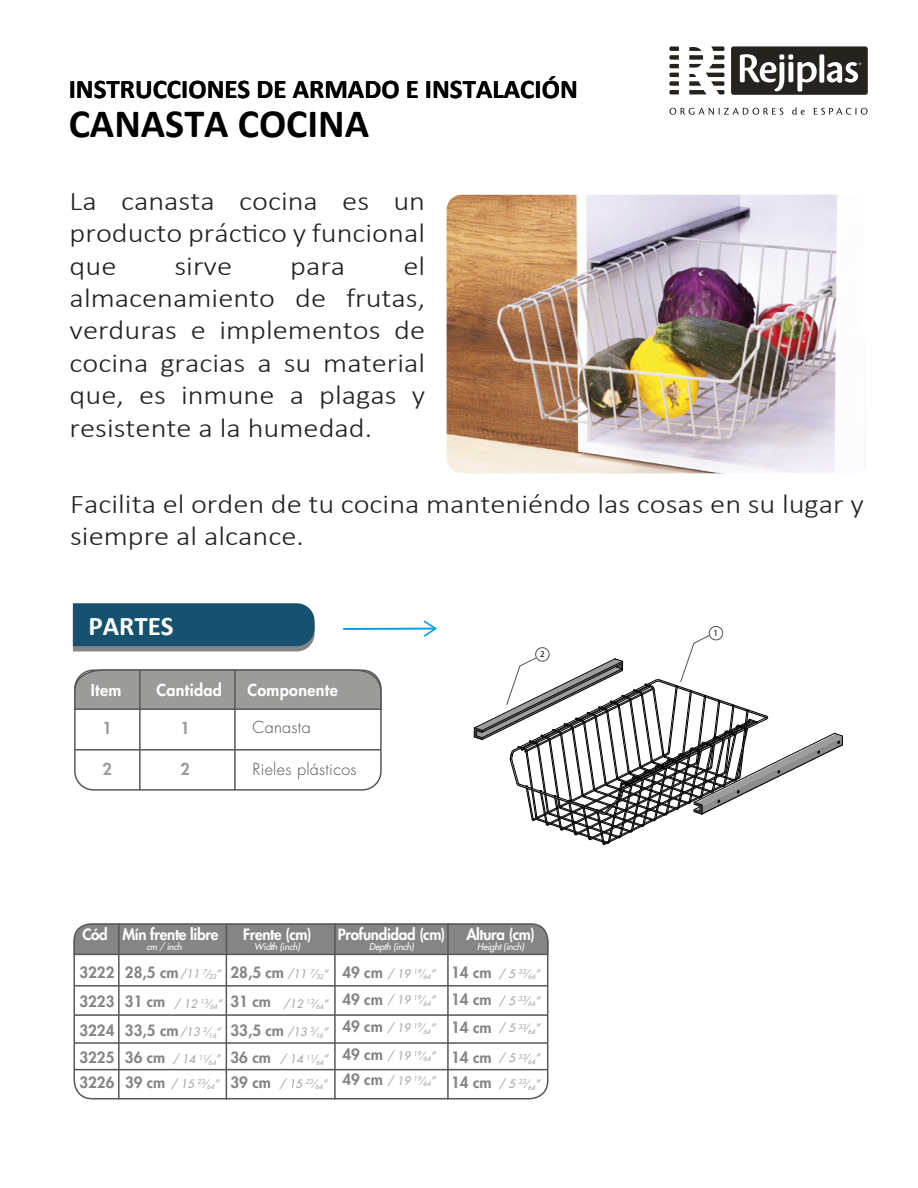
<style>
.page{position:relative;width:918px;height:1188px;background:#fff}
.page>*{position:absolute;margin:0;border:0;box-sizing:border-box;transform-origin:0 0}
.t1{font:700 40.2px "Calibri";color:#000}
.t2{font:300 27px/32.4px "Calibri";color:#222221;text-align:justify;scale:1.13 1}
.t3{font:700 27px "Calibri";color:#000}
.t4{font:700 27px "Calibri";color:#fff}
.t5{font:800 16.05px "Futura";letter-spacing:.02em;color:#fff}
.t6{font:300 16.05px "Futura";letter-spacing:.02em;color:#525252}
.t7{font:800 16.05px "Futura";color:#9b9b9a}
.t8{font:800 15.15px/28.3px "Futura";color:#858585}
.t9{font:800 15.15px "Futura";letter-spacing:-.02em;color:#fff}
.t10{font:italic 11.4px "Futura";color:#a5a5a5}
.t11{font:italic 9.15px "Futura";letter-spacing:-.02em;color:#fff}
.t12{font:9px "Myriad Pro";color:#000}
</style>
<div class="page">
<svg style="left:669px;top:47px;width:56px;height:47px"></svg>
<div style="left:731px;top:46px;width:137px;height:49px;background:#26221e;border-radius:2px"></div>
<svg style="left:740px;top:54px;width:121px;height:38px"></svg>
<svg style="left:670px;top:108px;width:113px;height:7px"></svg>
<svg style="left:792px;top:107px;width:13px;height:8px"></svg>
<svg style="left:814px;top:108px;width:54px;height:7px"></svg>
<hr style="left:343px;top:628px;width:92px;height:2px;background:#009fe5">
<svg style="left:424px;top:621px;width:12px;height:16px"></svg>
<svg style="left:73px;top:603px;width:242px;height:48px;background:#255973"></svg>
<div style="left:74px;top:669px;width:308px;height:122px;border:2px solid #585857;border-radius:19px"></div>
<svg style="left:74px;top:669px;width:308px;height:42px;background:#999998"></svg>
<hr style="left:75px;top:749px;width:306px;height:2px;background:#585857">
<hr style="left:234px;top:670px;width:2px;height:120px;background:#585857">
<hr style="left:139px;top:670px;width:2px;height:120px;background:#585857">
<img style="left:447px;top:195px;width:418px;height:278px">
<div style="left:74px;top:924px;width:474px;height:175px;border:2px solid #585857;border-radius:18px"></div>
<svg style="left:74px;top:923px;width:475px;height:33px;background:#858585"></svg>
<hr style="left:118px;top:924px;width:2px;height:176px;background:#585857">
<hr style="left:226px;top:924px;width:1px;height:176px;background:#585857">
<hr style="left:334px;top:924px;width:2px;height:176px;background:#585857">
<hr style="left:447px;top:924px;width:2px;height:176px;background:#585857">
<hr style="left:75px;top:985px;width:472px;height:2px;background:#585857">
<hr style="left:75px;top:1014px;width:473px;height:2px;background:#585857">
<hr style="left:75px;top:1042px;width:473px;height:2px;background:#585857">
<hr style="left:74px;top:1069px;width:473px;height:1px;background:#585857">
<svg style="left:474px;top:626px;width:369px;height:219px"></svg>
<p class="t3" style="left:69px;top:71px;width:511px">INSTRUCCIONES DE ARMADO E INSTALACIÓN</p>
<h1 class="t1" style="left:69px;top:98px;width:302px">CANASTA COCINA</h1>
<p class="t2" style="left:70px;top:183px;width:316px">La canasta cocina es un producto práctico y funcional que</p>
<p class="t2" style="left:70px;top:248px;width:316px;text-indent:334px">el almacenamiento de frutas, verduras e implementos de cocina gracias a su material que, es inmune a plagas y resistente a la humedad.</p>
<p class="t2" style="left:175px;top:248px;width:52px">sirve</p>
<p class="t2" style="left:290px;top:248px;width:50px">para</p>
<p class="t2" style="left:70px;top:486px;width:704px">Facilita el orden de tu cocina manteniéndo las cosas en su lugar y siempre al alcance.</p>
<p class="t4" style="left:89px;top:609px;width:87px">PARTES</p>
<p class="t5" style="left:91px;top:680px;width:32px">Item</p>
<p class="t5" style="left:156px;top:680px;width:67px">Cantidad</p>
<p class="t5" style="left:247px;top:680px;width:92px">Componente</p>
<p class="t6" style="left:253px;top:718px;width:60px">Canasta</p>
<p class="t6" style="left:253px;top:760px;width:106px">Rieles plásticos</p>
<p class="t7" style="left:103px;top:718px;width:11px">1</p>
<p class="t7" style="left:103px;top:759px;width:11px">2</p>
<p class="t7" style="left:181px;top:718px;width:11px">1</p>
<p class="t7" style="left:181px;top:759px;width:11px">2</p>
<p class="t12" style="left:540px;top:649px;width:6px">2</p>
<p class="t9" style="left:122px;top:925px;width:97px">Mín frente libre</p>
<p class="t9" style="left:243px;top:925px;width:70px">Frente (cm)</p>
<p class="t11" style="left:146px;top:941px;width:37px">cm / inch</p>
<p class="t11" style="left:254px;top:941px;width:47px">Width (inch)</p>
<p class="t9" style="left:338px;top:925px;width:109px">Profundidad (cm)</p>
<p class="t9" style="left:466px;top:925px;width:70px">Altura (cm)</p>
<p class="t11" style="left:369px;top:941px;width:46px">Depth (inch)</p>
<p class="t11" style="left:477px;top:941px;width:48px">Height (inch)</p>
<p class="t9" style="left:82px;top:925px;width:27px">Cód</p>
<p class="t8" style="left:79px;top:958px;width:37px;text-align:justify">3222<br>3223<br>3224<br>3225</p>
<p class="t10" style="left:180px;top:966px;width:43px">/11 <sup>7</sup>⁄<sub>32</sub>”</p>
<p class="t8" style="left:125px;top:958px;width:55px;line-height:29.1px">28,5 cm<br>31 cm</p>
<p class="t8" style="left:342px;top:958px;width:42px">49 cm</p>
<p class="t8" style="left:451px;top:958px;width:42px">14 cm</p>
<p class="t10" style="left:180px;top:1025px;width:43px">/13 <sup>3</sup>⁄<sub>16</sub>”</p>
<p class="t10" style="left:173px;top:1052px;width:50px">/ 14 <sup>11</sup>⁄<sub>64</sub>”</p>
<p class="t8" style="left:231px;top:959px;width:55px">28,5 cm</p>
<p class="t10" style="left:388px;top:966px;width:50px">/ 19 <sup>19</sup>⁄<sub>64</sub>”</p>
<p class="t10" style="left:499px;top:966px;width:43px">/ 5 <sup>33</sup>⁄<sub>64</sub>”</p>
<p class="t10" style="left:287px;top:966px;width:43px">/11 <sup>7</sup>⁄<sub>32</sub>”</p>
<p class="t8" style="left:342px;top:985px;width:42px;line-height:27.8px;text-align:justify">49 cm 49 cm 49 cm</p>
<p class="t8" style="left:451px;top:986px;width:42px;line-height:27.5px">14 cm<br>14 cm</p>
<p class="t8" style="left:451px;top:1043px;width:42px">14 cm</p>
<p class="t10" style="left:388px;top:993px;width:50px">/ 19 <sup>19</sup>⁄<sub>64</sub>”</p>
<p class="t10" style="left:388px;top:1021px;width:50px">/ 19 <sup>19</sup>⁄<sub>64</sub>”</p>
<p class="t10" style="left:388px;top:1048px;width:50px">/ 19 <sup>19</sup>⁄<sub>64</sub>”</p>
<p class="t10" style="left:499px;top:994px;width:43px">/ 5 <sup>33</sup>⁄<sub>64</sub>”</p>
<p class="t10" style="left:499px;top:1021px;width:43px">/ 5 <sup>33</sup>⁄<sub>64</sub>”</p>
<p class="t10" style="left:499px;top:1051px;width:43px">/ 5 <sup>33</sup>⁄<sub>64</sub>”</p>
<p class="t10" style="left:499px;top:1077px;width:43px">/ 5 <sup>33</sup>⁄<sub>64</sub>”</p>
<p class="t8" style="left:231px;top:988px;width:42px">31 cm</p>
<p class="t10" style="left:174px;top:996px;width:50px">/ 12 <sup>13</sup>⁄<sub>64</sub>”</p>
<p class="t10" style="left:284px;top:996px;width:46px">/12 <sup>13</sup>⁄<sub>64</sub>”</p>
<p class="t8" style="left:125px;top:1017px;width:55px;line-height:27.2px">33,5 cm<br>36 cm</p>
<p class="t8" style="left:231px;top:1016px;width:55px">33,5 cm</p>
<p class="t10" style="left:287px;top:1025px;width:43px">/13 <sup>3</sup>⁄<sub>16</sub>”</p>
<p class="t8" style="left:231px;top:1044px;width:42px">36 cm</p>
<p class="t10" style="left:280px;top:1052px;width:50px">/ 14 <sup>11</sup>⁄<sub>64</sub>”</p>
<p class="t8" style="left:342px;top:1065px;width:42px">49 cm</p>
<p class="t10" style="left:388px;top:1074px;width:50px">/ 19 <sup>19</sup>⁄<sub>64</sub>”</p>
<p class="t8" style="left:79px;top:1069px;width:37px">3226</p>
<p class="t10" style="left:171px;top:1076px;width:50px">/ 15 <sup>23</sup>⁄<sub>64</sub>”</p>
<p class="t10" style="left:279px;top:1076px;width:50px">/ 15 <sup>23</sup>⁄<sub>64</sub>”</p>
<p class="t8" style="left:125px;top:1069px;width:42px">39 cm</p>
<p class="t8" style="left:231px;top:1069px;width:42px">39 cm</p>
<p class="t8" style="left:451px;top:1069px;width:42px">14 cm</p>
<p class="t12" style="left:714px;top:627px;width:6px">1</p>
</div>
